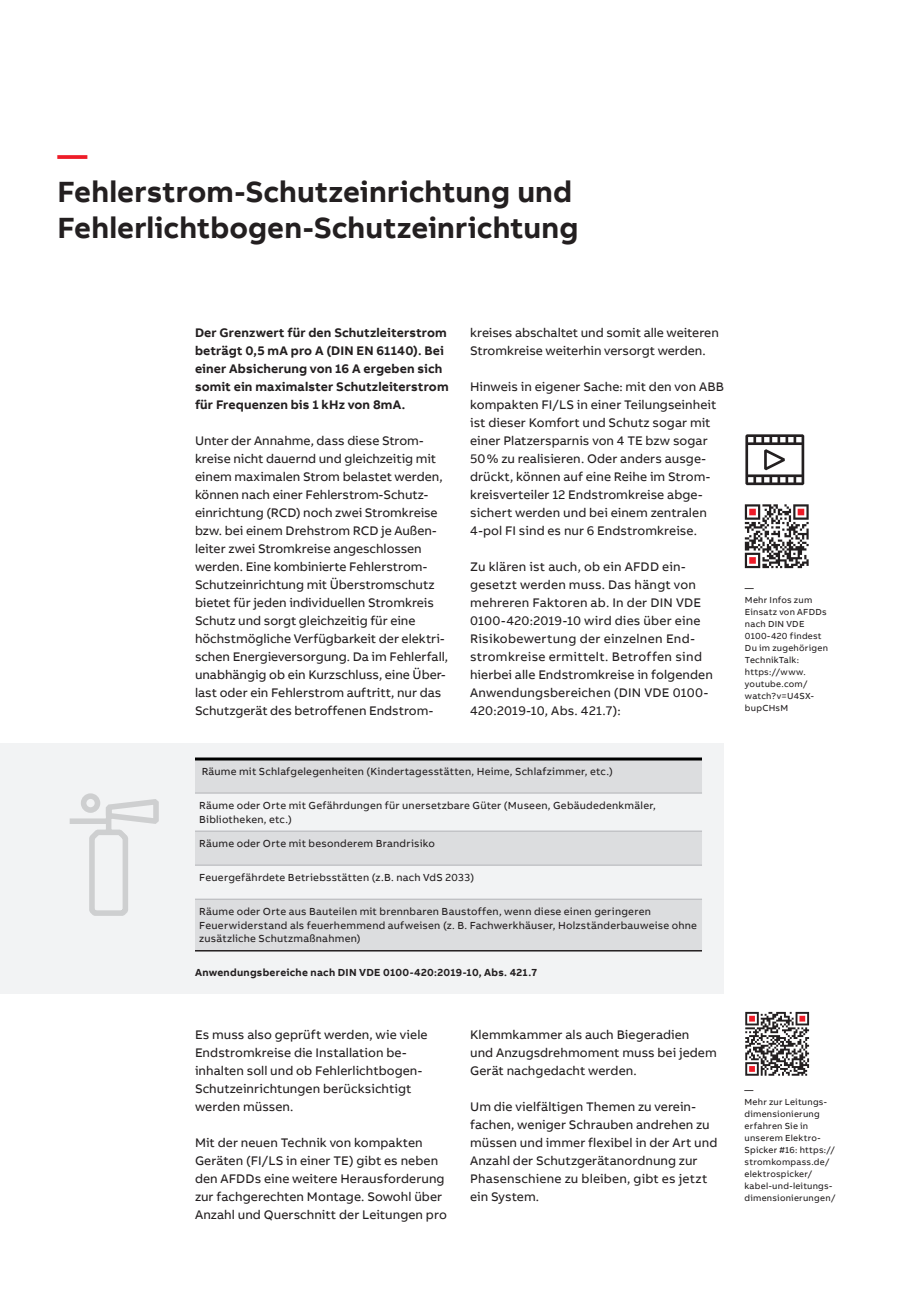
<style>
.page{position:relative;width:919px;height:1289px;background:#fff}
.page>*{position:absolute;margin:0;border:0;box-sizing:border-box;transform-origin:0 0}
.t1{font:700 30px/36px "AB Bvoice";letter-spacing:.005em;color:#231f20}
.t2{font:700 30px "AB Bvoice";color:#ee1c28}
.t3{font:12.75px/18px "AB Bvoice";letter-spacing:.005em;color:#231f20}
.t4{font:700 12.75px/18px "AB Bvoice";letter-spacing:.01em;color:#231f20}
.t5{font:10.5px/13.5px "AB Bvoice";letter-spacing:.02em;color:#231f20}
.t6{font:700 10.5px "AB Bvoice";letter-spacing:.025em;color:#231f20}
.t7{font:9px/12px "AB Bvoice";letter-spacing:.025em;color:#231f20}
</style>
<div class="page">
<svg style="left:745px;top:434px;width:59px;height:51px"></svg>
<div style="left:0;top:743px;width:724px;height:251px;background:#f2f3f4"></div>
<svg style="left:195px;top:760px;width:507px;height:190px;fill:#dcdddf"></svg>
<hr style="left:195px;top:950px;width:507px;height:1px;background:#231f20">
<hr style="left:195px;top:898px;width:507px;height:1px;background:#b2b3b7">
<hr style="left:195px;top:792px;width:507px;height:1px;background:#b2b3b7">
<hr style="left:195px;top:830px;width:507px;height:1px;background:#b2b3b7">
<hr style="left:195px;top:864px;width:507px;height:1px;background:#b2b3b7">
<hr style="left:195px;top:757px;width:507px;height:3px;background:#000">
<svg style="left:744px;top:504px;width:64px;height:64px"></svg>
<svg style="left:745px;top:1011px;width:64px;height:64px"></svg>
<svg style="left:69px;top:793px;width:90px;height:123px"></svg>
<h1 class="t2" style="left:57px;top:136px;width:31px">—</h1>
<h1 class="t1" style="left:57px;top:173px;width:522px">Fehlerstrom-Schutzeinrichtung und<br>Fehlerlichtbogen-Schutzeinrichtung</h1>
<p class="t4" style="left:195px;top:323px;width:255px">Der Grenzwert für den Schutzleiterstrom beträgt 0,5 mA pro A (DIN EN 61140). Bei einer Absicherung von 16 A ergeben sich somit ein maximalster Schutzleiterstrom für Frequenzen bis 1 kHz von 8mA.</p>
<p class="t3" style="left:195px;top:431px;width:255px">Unter der Annahme, dass diese Strom&shy;kreise nicht dauernd und gleichzeitig mit einem maximalen Strom belastet werden, können nach einer Fehlerstrom-Schutz&shy;einrichtung (RCD) noch zwei Stromkreise bzw. bei einem Drehstrom RCD je Außen&shy;leiter zwei Stromkreise angeschlossen werden. Eine kombinierte Fehlerstrom-Schutzeinrichtung mit Überstromschutz bietet für jeden individuellen Stromkreis Schutz und sorgt gleichzeitig für eine höchstmögliche Verfügbarkeit der elektri&shy;schen Energieversorgung. Da im Fehlerfall, unabhängig ob ein Kurzschluss, eine Über&shy;last oder ein Fehlerstrom auftritt, nur das Schutzgerät des betroffenen Endstrom-</p>
<p class="t3" style="left:470px;top:323px;width:250px">kreises abschaltet und somit alle weiteren<br>Stromkreise weiterhin versorgt werden.</p>
<p class="t3" style="left:470px;top:377px;width:255px">Hinweis in eigener Sache: mit den von ABB kompakten FI/LS in einer Teilungseinheit ist dieser Komfort und Schutz sogar mit einer Platzersparnis von 4 TE bzw sogar 50% zu realisieren. Oder anders ausge&shy;drückt, können auf eine Reihe im Strom&shy;kreisverteiler 12 Endstromkreise abge&shy;sichert werden und bei einem zentralen 4-pol FI sind es nur 6 Endstromkreise.</p>
<p class="t3" style="left:470px;top:557px;width:244px">Zu klären ist auch, ob ein AFDD ein&shy;gesetzt werden muss. Das hängt von mehreren Faktoren ab. In der DIN VDE 0100-420:2019-10 wird dies über eine Risikobewertung der einzelnen End&shy;stromkreise ermittelt. Betroffen sind hierbei alle Endstromkreise in folgenden Anwendungsbereichen (DIN VDE 0100- 420:2019-10, Abs. 421.7):</p>
<p class="t5" style="left:202px;top:764px;width:412px">Räume mit Schlafgelegenheiten (Kindertagesstätten, Heime, Schlafzimmer, etc.)</p>
<p class="t5" style="left:199px;top:798px;width:458px">Räume oder Orte mit Gefährdungen für unersetzbare Güter (Museen, Gebäudedenkmäler,<br>Bibliotheken, etc.)</p>
<p class="t5" style="left:199px;top:837px;width:237px">Räume oder Orte mit besonderem Brandrisiko</p>
<p class="t5" style="left:199px;top:871px;width:276px">Feuergefährdete Betriebsstätten (z.B. nach VdS 2033)</p>
<p class="t5" style="left:199px;top:905px;width:499px">Räume oder Orte aus Bauteilen mit brennbaren Baustoffen, wenn diese einen geringeren<br>Feuerwiderstand als feuerhemmend aufweisen (z. B. Fachwerkhäuser, Holzständerbauweise ohne zusätzliche Schutzmaßnahmen)</p>
<p class="t6" style="left:195px;top:965px;width:343px">Anwendungsbereiche nach DIN VDE 0100-420:2019-10, Abs. 421.7</p>
<p class="t3" style="left:195px;top:1025px;width:234px">Es muss also geprüft werden, wie viele Endstromkreise die Installation be&shy;inhalten soll und ob Fehlerlichtbogen-Schutzeinrichtungen berücksichtigt werden müssen.</p>
<p class="t3" style="left:195px;top:1133px;width:253px">Mit der neuen Technik von kompakten Geräten (FI/LS in einer TE) gibt es neben den AFDDs eine weitere Herausforderung zur fachgerechten Montage. Sowohl über Anzahl und Querschnitt der Leitungen pro</p>
<p class="t3" style="left:470px;top:1025px;width:248px">Klemmkammer als auch Biegeradien<br>und Anzugsdrehmoment muss bei jedem<br>Gerät nachgedacht werden.</p>
<p class="t3" style="left:470px;top:1097px;width:249px">Um die vielfältigen Themen zu verein&shy;fachen, weniger Schrauben andrehen zu müssen und immer flexibel in der Art und Anzahl der Schutzgerätanordnung zur Phasenschiene zu bleiben, gibt es jetzt ein System.</p>
<p class="t7" style="left:745px;top:582px;width:85px">—<br>Mehr Infos zum<br>Einsatz von AFDDs nach DIN VDE<br>0100-420 findest<br>Du im zugehörigen<br>TechnikTalk: https://www. youtube.com/ watch?v=U4SX&shy;bupCHsM</p>
<p class="t7" style="left:744px;top:1084px;width:93px">—<br>Mehr zur Leitungs&shy;dimensionierung erfahren Sie in unserem Elektro-<br>Spicker #16: https:// stromkompass.de/ elektrospicker/ kabel-und-leitungs&shy;dimensionierungen/</p>
</div>
